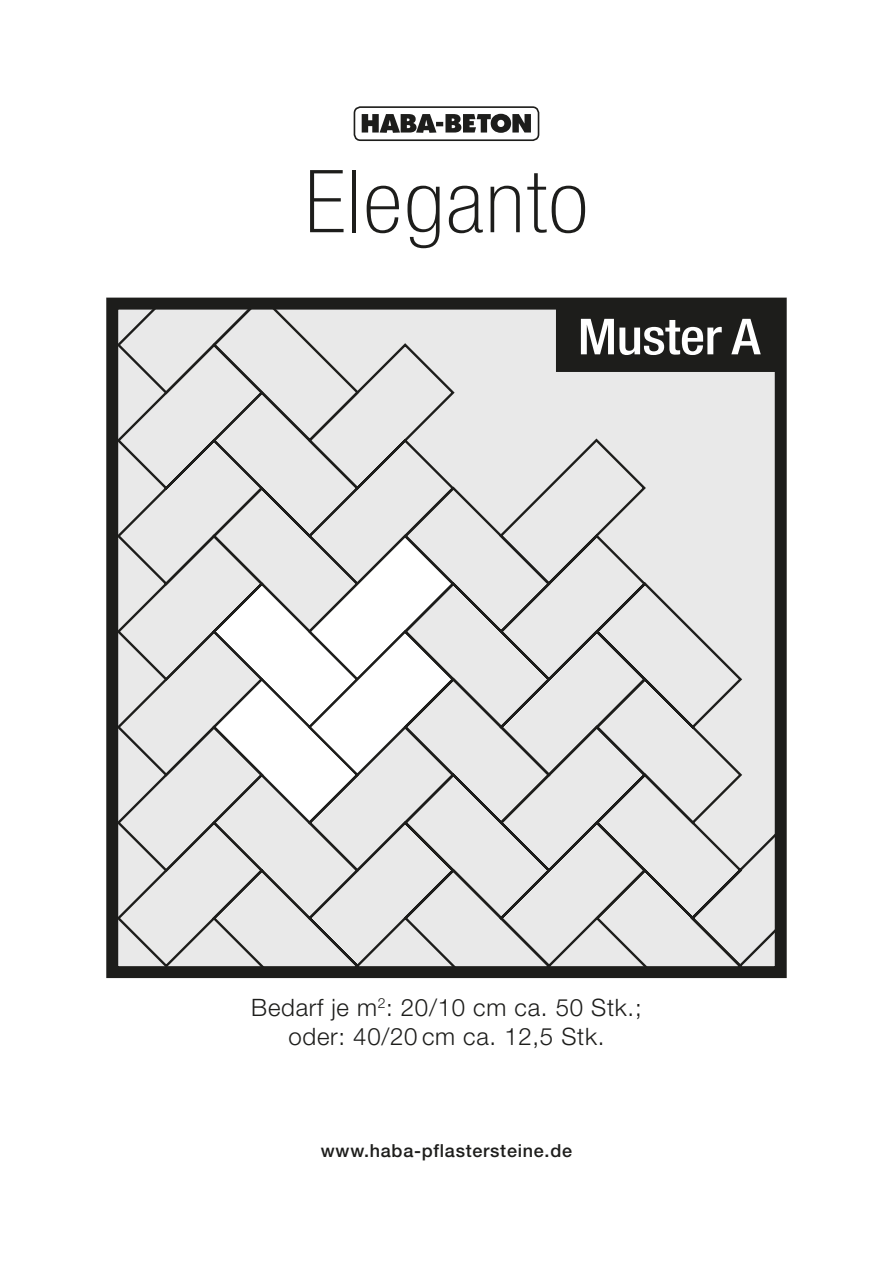
<style>
.page{position:relative;width:893px;height:1263px;background:#fff}
.page>*{position:absolute;margin:0;border:0;box-sizing:border-box;transform-origin:0 0}
.t1{font:100 condensed 87px "Helvetica Neue LT Pro";letter-spacing:.02em;color:#1d1d1b;scale:1.1 1}
.t2{font:500 condensed 49.8px "Helvetica Neue LT Pro";letter-spacing:-.01em;color:#fff;scale:1.1 1}
.t3{font:300 24px/28.8px "Helvetica Neue LT Pro";letter-spacing:.03em;color:#1d1d1b;text-align:center}
.t4{font:500 18px "Helvetica Neue LT Pro";letter-spacing:.04em;color:#1d1d1b}
</style>
<div class="page">
<div style="left:106px;top:298px;width:681px;height:680px;border:5px solid #1d1d1b"></div>
<svg style="left:115px;top:300px;width:668px;height:674px;background:#d8d8d8"></svg>
<div style="left:556px;top:300px;width:222px;height:72px;background:#1d1d1b"></div>
<div style="left:354px;top:106px;width:185px;height:35px;border:2px solid #1d1d1b;border-radius:6px"></div>
<svg style="left:362px;top:114px;width:169px;height:19px"></svg>
<h1 class="t1" style="left:304px;top:154px;width:260px">Eleganto</h1>
<h2 class="t2" style="left:578px;top:307px;width:167px">Muster A</h2>
<p class="t3" style="left:251px;top:993px;width:392px">Bedarf je m<sup>2</sup>: 20/10 cm ca. 50 Stk.; oder: 40/20 cm ca. 12,5 Stk.</p>
<p class="t4" style="left:321px;top:1139px;width:253px">www.haba-pflastersteine.de</p>
</div>
